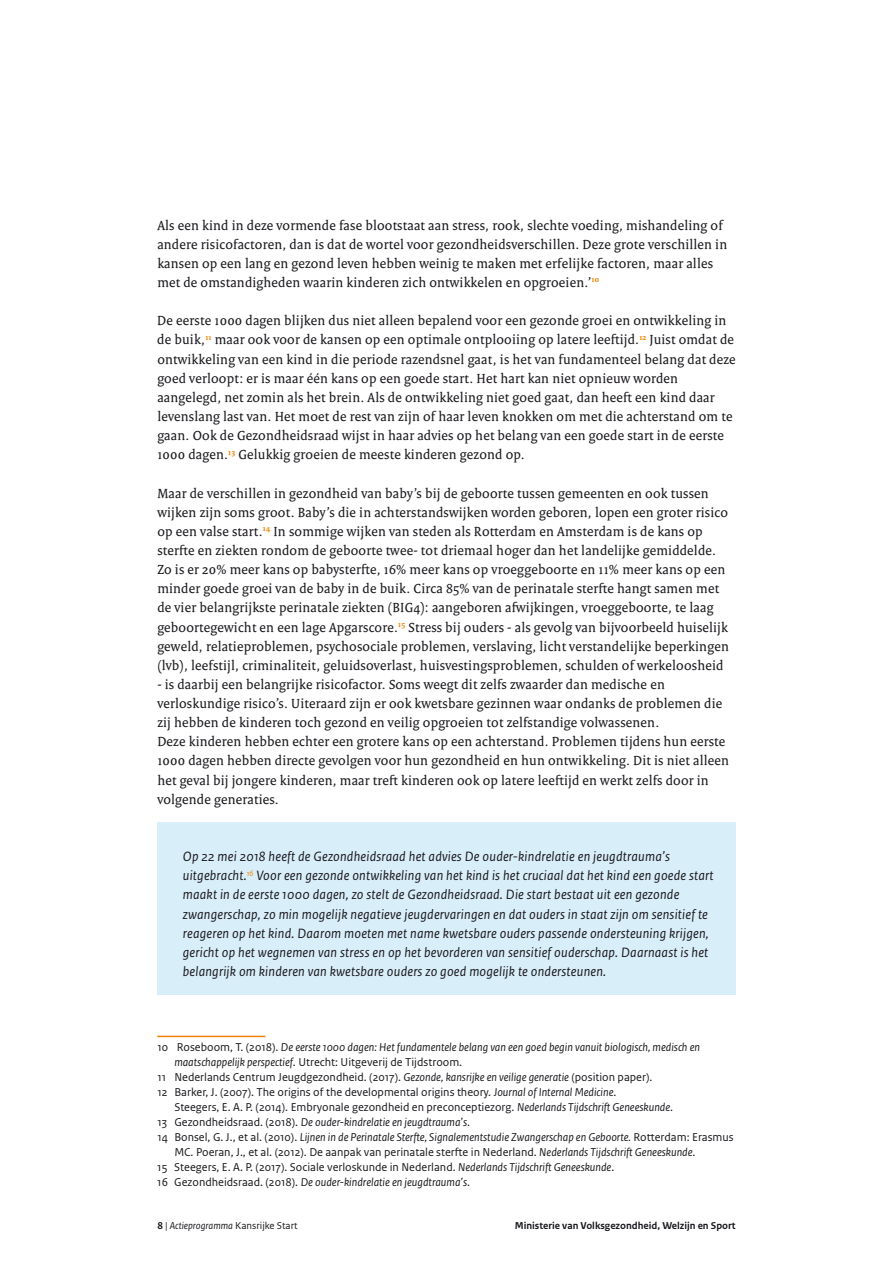
<style>
.page{position:relative;width:893px;height:1263px;background:#fff}
.page>*{position:absolute;margin:0;border:0;box-sizing:border-box;transform-origin:0 0}
.t1{font:14.25px/19.2px "Rijksoverheid Serif";letter-spacing:.015em;color:#1a171c}
.t2{font:italic 14.25px/19.2px "Rijksoverheid Sans Text";letter-spacing:.015em;color:#1a171c}
.t3{font:12px "Rijksoverheid Sans Text";color:#1a171c}
.t4{font:italic 12px "Rijksoverheid Sans Text";color:#1a171c}
.t5{font:700 10.5px "Rijksoverheid Sans Text";color:#1a171c}
.t6{font:10.5px "Rijksoverheid Sans Text";color:#1a171c}
.s1{font-style:normal}
.s2{font-style:italic}
.s3{font-weight:700}
</style>
<div class="page">
<div style="left:157px;top:823px;width:579px;height:172px;background:#d8eef9"></div>
<hr style="left:157px;top:1036px;width:108px;height:1px;background:#ef8400">
<p class="t1" style="left:157px;top:215px;width:571px">Als een kind in deze vormende fase blootstaat aan stress, rook, slechte voeding, mishandeling of andere risicofactoren, dan is dat de wortel voor gezondheidsverschillen. Deze grote verschillen in kansen op een lang en gezond leven hebben weinig te maken met erfelijke factoren, maar alles met de omstandigheden waarin kinderen zich ontwikkelen en opgroeien.’<sup>10</sup></p>
<p class="t1" style="left:157px;top:311px;width:580px">De eerste 1000 dagen blijken dus niet alleen bepalend voor een gezonde groei en ontwikkeling in de buik,<sup>11</sup> maar ook voor de kansen op een optimale ontplooiing op latere leeftijd.<sup>12</sup> Juist omdat de ontwikkeling van een kind in die periode razendsnel gaat, is het van fundamenteel belang dat deze goed verloopt: er is maar één kans op een goede start. Het hart kan niet opnieuw worden aangelegd, net zomin als het brein. Als de ontwikkeling niet goed gaat, dan heeft een kind daar levenslang last van. Het moet de rest van zijn of haar leven knokken om met die achterstand om te gaan. Ook de Gezondheidsraad wijst in haar advies op het belang van een goede start in de eerste 1000 dagen.<sup>13</sup> Gelukkig groeien de meeste kinderen gezond op.</p>
<p class="t1" style="left:157px;top:483px;width:573px">Maar de verschillen in gezondheid van baby’s bij de geboorte tussen gemeenten en ook tussen wijken zijn soms groot. Baby’s die in achterstandswijken worden geboren, lopen een groter risico op een valse start.<sup>14</sup> In sommige wijken van steden als Rotterdam en Amsterdam is de kans op sterfte en ziekten rondom de geboorte twee- tot driemaal hoger dan het landelijke gemiddelde.<br>Zo is er 20% meer kans op babysterfte, 16% meer kans op vroeggeboorte en 11% meer kans op een minder goede groei van de baby in de buik. Circa 85% van de perinatale sterfte hangt samen met de vier belangrijkste perinatale ziekten (BIG4): aangeboren afwijkingen, vroeggeboorte, te laag geboortegewicht en een lage Apgarscore.<sup>15</sup> Stress bij ouders - als gevolg van bijvoorbeeld huiselijk geweld, relatieproblemen, psychosociale problemen, verslaving, licht verstandelijke beperkingen (lvb), leefstijl, criminaliteit, geluidsoverlast, huisvestingsproblemen, schulden of werkeloosheid</p>
<p class="t1" style="left:157px;top:675px;width:573px">- is daarbij een belangrijke risicofactor. Soms weegt dit zelfs zwaarder dan medische en verloskundige risico’s. Uiteraard zijn er ook kwetsbare gezinnen waar ondanks de problemen die zij hebben de kinderen toch gezond en veilig opgroeien tot zelfstandige volwassenen.<br>Deze kinderen hebben echter een grotere kans op een achterstand. Problemen tijdens hun eerste 1000 dagen hebben directe gevolgen voor hun gezondheid en hun ontwikkeling. Dit is niet alleen het geval bij jongere kinderen, maar treft kinderen ook op latere leeftijd en werkt zelfs door in volgende generaties.</p>
<p class="t2" style="left:183px;top:847px;width:532px">Op 22 mei 2018 heeft de Gezondheidsraad het advies De ouder-kindrelatie en jeugdtrauma’s uitgebracht.<sup>16</sup> Voor een gezonde ontwikkeling van het kind is het cruciaal dat het kind een goede start maakt in de eerste 1000 dagen, zo stelt de Gezondheidsraad. Die start bestaat uit een gezonde zwangerschap, zo min mogelijk negatieve jeugdervaringen en dat ouders in staat zijn om sensitief te reageren op het kind. Daarom moeten met name kwetsbare ouders passende ondersteuning krijgen, gericht op het wegnemen van stress en op het bevorderen van sensitief ouderschap. Daarnaast is het belangrijk om kinderen van kwetsbare ouders zo goed mogelijk te ondersteunen.</p>
<p class="t4" style="left:157px;top:1041px;width:544px"><span class="s1">10 Roseboom, T. (2018).</span> De eerste 1000 dagen: Het fundamentele belang van een goed begin vanuit biologisch, medisch en</p>
<p class="t3" style="left:174px;top:1056px;width:289px"><span class="s2">maatschappelijk perspectief</span>. Utrecht: Uitgeverij de Tijdstroom.</p>
<p class="t3" style="left:157px;top:1071px;width:497px">11 Nederlands Centrum Jeugdgezondheid. (2017). <span class="s2">Gezonde, kansrijke en veilige generatie</span> (position paper).</p>
<p class="t3" style="left:157px;top:1086px;width:461px">12 Barker, J. (2007). The origins of the developmental origins theory. <span class="s2">Journal of Internal Medicine</span>.</p>
<p class="t3" style="left:174px;top:1101px;width:500px">Steegers, E. A. P. (2014). Embryonale gezondheid en preconceptiezorg. <span class="s2">Nederlands Tijdschrift Geneeskunde</span>.</p>
<p class="t4" style="left:157px;top:1116px;width:314px"><span class="s1">13 Gezondheidsraad. (2018).</span> De ouder-kindrelatie en jeugdtrauma’s<span class="s1">.</span></p>
<p class="t4" style="left:157px;top:1131px;width:578px"><span class="s1">14 Bonsel, G. J., et al. (2010).</span> Lijnen in de Perinatale Sterfte, Signalementstudie Zwangerschap en Geboorte. <span class="s1">Rotterdam: Erasmus</span></p>
<p class="t3" style="left:174px;top:1146px;width:523px">MC. Poeran, J., et al. (2012). De aanpak van perinatale sterfte in Nederland. <span class="s2">Nederlands Tijdschrift Geneeskunde</span>.</p>
<p class="t3" style="left:157px;top:1161px;width:459px">15 Steegers, E. A. P. (2017). Sociale verloskunde in Nederland. <span class="s2">Nederlands Tijdschrift Geneeskunde</span>.</p>
<p class="t4" style="left:157px;top:1176px;width:314px"><span class="s1">16 Gezondheidsraad. (2018).</span> De ouder-kindrelatie en jeugdtrauma’s<span class="s1">.</span></p>
<p class="t6" style="left:157px;top:1219px;width:142px"><span class="s3">8</span> | <span class="s2">Actieprogramma</span> Kansrijke Start</p>
<p class="t5" style="left:515px;top:1219px;width:222px">Ministerie van Volksgezondheid, Welzijn en Sport</p>
</div>
